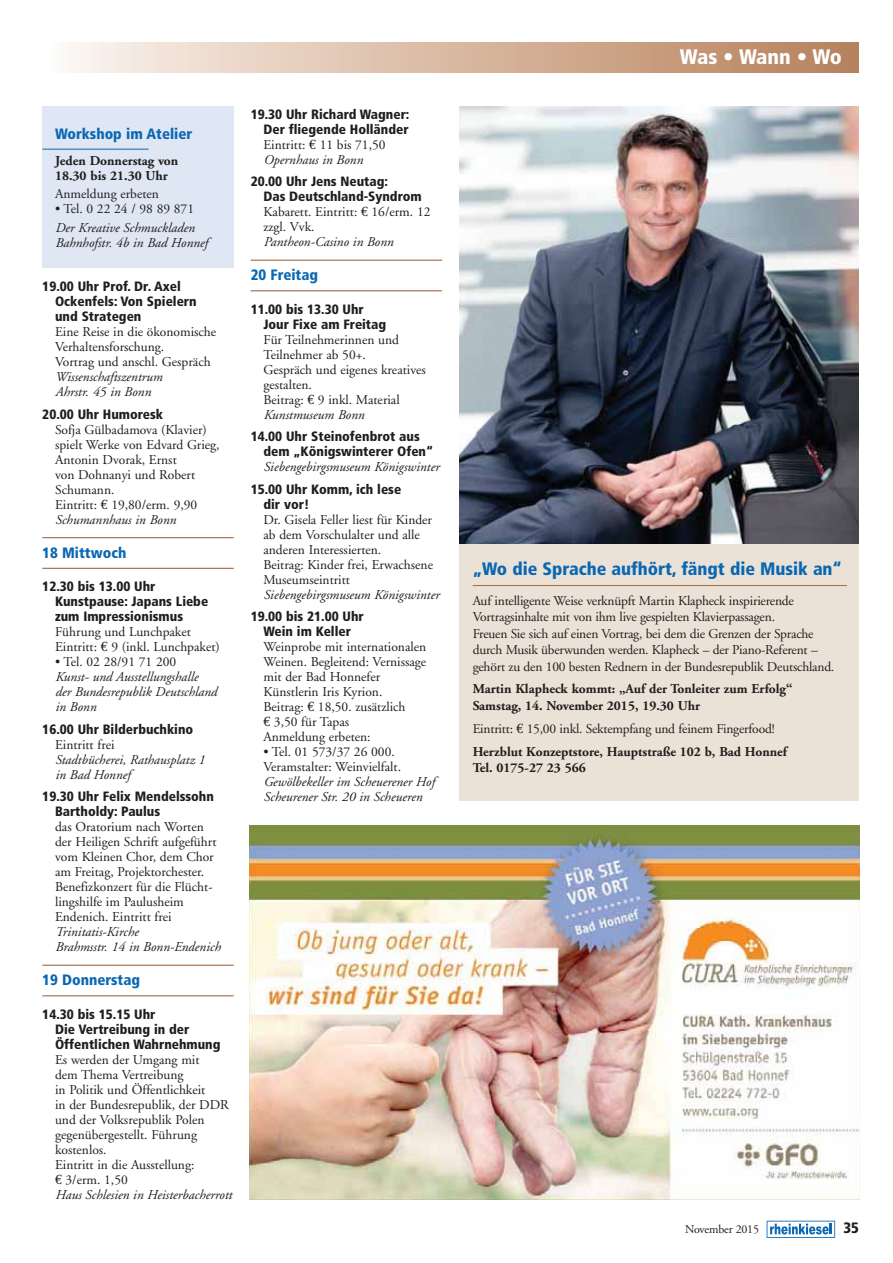
<style>
.page{position:relative;width:893px;height:1263px;background:#fff}
.page>*{position:absolute;margin:0;border:0;box-sizing:border-box;transform-origin:0 0}
.t1{font:900 condensed 21px "Frutiger";letter-spacing:-.015em;color:#fff}
.t2{font:900 condensed 18px "Frutiger";color:#0a67b2}
.t3{font:900 condensed 15px "Frutiger";color:#0a67b2}
.t4{font:900 condensed 15px "Frutiger";color:#201d1d}
.t5{font:13.5px/15px "Adobe Garamond";color:#201d1d}
.t6{font:900 condensed 13.5px/15px "Frutiger";color:#201d1d}
.t7{font:italic 13.5px/15px "Adobe Garamond";color:#201d1d}
.t8{font:700 13.5px/15px "Adobe Garamond";color:#201d1d}
.t9{font:12px "Adobe Garamond";letter-spacing:-.015em;color:#201d1d}
.s1{font-family:"Euro Serif"}
.s2{font-style:italic}
.s3{font-weight:700}
</style>
<div class="page">
<div style="left:42px;top:43px;width:817px;height:29px;background:linear-gradient(to right,#fdf6f1,#b57f58)"></div>
<hr style="left:42px;top:537px;width:192px;height:1px;background:#a46941">
<hr style="left:42px;top:568px;width:192px;height:1px;background:#a46941">
<hr style="left:42px;top:965px;width:192px;height:1px;background:#a46941">
<hr style="left:42px;top:995px;width:192px;height:1px;background:#a46941">
<hr style="left:251px;top:260px;width:191px;height:1px;background:#a46941">
<hr style="left:251px;top:290px;width:191px;height:1px;background:#a46941">
<svg style="left:766px;top:1221px;width:69px;height:17px"></svg>
<img style="left:249px;top:825px;width:610px;height:374px">
<div style="left:42px;top:106px;width:192px;height:162px;background:#dfe6f4"></div>
<hr style="left:42px;top:149px;width:107px;height:1px;background:#0a67b2">
<div style="left:459px;top:313px;width:400px;height:487px;background:#ebe2d7"></div>
<img style="left:459px;top:106px;width:400px;height:438px">
<hr style="left:473px;top:585px;width:374px;height:1px;background:#a46941">
<p class="t3" style="left:55px;top:127px;width:139px">Workshop im Atelier</p>
<p class="t8" style="left:55px;top:154px;width:125px">Jeden Donnerstag von<br>18.30 bis 21.30 Uhr</p>
<p class="t5" style="left:55px;top:188px;width:105px">Anmeldung erbeten</p>
<p class="t5" style="left:55px;top:203px;width:141px">• Tel. 0 22 24 / 98 89 871</p>
<p class="t7" style="left:55px;top:221px;width:154px">Der Kreative Schmuckladen<br>Bahnhofstr. 4b in Bad Honnef</p>
<p class="t6" style="left:55px;top:280px;width:143px;text-indent:-13px">19.00 Uhr Prof. Dr. Axel<br>Ockenfels: Von Spielern und Strategen</p>
<p class="t5" style="left:55px;top:326px;width:163px">Eine Reise in die ökonomische<br>Verhaltensforschung.<br>Vortrag und anschl. Gespräch</p>
<p class="t7" style="left:55px;top:371px;width:109px">Wissenschaftszentrum<br>Ahrstr. 45 in Bonn</p>
<p class="t6" style="left:42px;top:408px;width:122px">20.00 Uhr Humoresk</p>
<p class="t5" style="left:55px;top:423px;width:166px">Sofja Gülbadamova (Klavier) spielt Werke von Edvard Grieg,<br>Antonin Dvorak, Ernst<br>von Dohnanyi und Robert<br>Schumann.<br>Eintritt: <span class="s1">€</span> 19,80/erm. 9,90<br><span class="s2">Schumannhaus in Bonn</span></p>
<p class="t3" style="left:42px;top:547px;width:86px">18 Mittwoch</p>
<p class="t6" style="left:55px;top:580px;width:155px;text-indent:-13px">12.30 bis 13.00 Uhr<br>Kunstpause: Japans Liebe zum Impressionismus</p>
<p class="t5" style="left:55px;top:626px;width:166px">Führung und Lunchpaket<br>Eintritt: <span class="s1">€</span> 9 (inkl. Lunchpaket)</p>
<p class="t5" style="left:55px;top:656px;width:123px">• Tel. 02 28/91 71 200</p>
<p class="t7" style="left:55px;top:671px;width:163px">Kunst- und Ausstellungshalle der Bundesrepublik Deutschland in Bonn</p>
<p class="t6" style="left:42px;top:723px;width:152px">16.00 Uhr Bilderbuchkino</p>
<p class="t5" style="left:55px;top:738px;width:61px">Eintritt frei</p>
<p class="t7" style="left:55px;top:753px;width:151px">Stadtbücherei, Rathausplatz 1 in Bad Honnef</p>
<p class="t6" style="left:55px;top:790px;width:160px;text-indent:-13px">19.30 Uhr Felix Mendelssohn<br>Bartholdy: Paulus</p>
<p class="t5" style="left:55px;top:821px;width:163px">das Oratorium nach Worten der Heiligen Schrift aufgeführt vom Kleinen Chor, dem Chor am Freitag, Projektorchester.<br>Benefizkonzert für die Flücht - lings hilfe im Paulusheim<br>Endenich. Eintritt frei</p>
<p class="t7" style="left:55px;top:926px;width:167px">Trinitatis-Kirche<br>Brahmsstr. 14 in Bonn-Endenich</p>
<p class="t3" style="left:42px;top:974px;width:99px">19 Donnerstag</p>
<p class="t6" style="left:55px;top:1008px;width:167px;text-indent:-13px">14.30 bis 15.15 Uhr<br>Die Vertreibung in der<br>Öffentlichen Wahrnehmung</p>
<p class="t5" style="left:55px;top:1053px;width:178px">Es werden der Umgang mit<br>dem Thema Vertreibung<br>in Politik und Öffentlichkeit<br>in der Bundesrepublik, der DDR und der Volksrepublik Polen gegenübergestellt. Führung kostenlos.<br>Eintritt in die Ausstellung:<br><span class="s1">€</span> 3/erm. 1,50<br><span class="s2">Haus Schlesien in Heisterbacherrott</span></p>
<p class="t6" style="left:251px;top:108px;width:160px;text-align:right">19.30 Uhr Richard Wagner:<br>Der fliegende Holländer</p>
<p class="t5" style="left:263px;top:138px;width:124px">Eintritt: <span class="s1">€</span> 11 bis 71,50<br><span class="s2">Opernhaus in Bonn</span></p>
<p class="t6" style="left:263px;top:175px;width:160px;text-indent:-13px">20.00 Uhr Jens Neutag:<br>Das Deutschland-Syndrom</p>
<p class="t5" style="left:263px;top:206px;width:169px">Kabarett. Eintritt: <span class="s1">€</span> 16/erm. 12 zzgl. Vvk.</p>
<p class="t7" style="left:263px;top:236px;width:131px">Pantheon-Casino in Bonn</p>
<p class="t3" style="left:251px;top:269px;width:69px">20 Freitag</p>
<p class="t6" style="left:263px;top:303px;width:124px;text-indent:-13px">11.00 bis 13.30 Uhr<br>Jour Fixe am Freitag</p>
<p class="t5" style="left:263px;top:333px;width:164px">Für Teilnehmerinnen und<br>Teilnehmer ab 50+.<br>Gespräch und eigenes kreatives gestalten.<br>Beitrag: <span class="s1">€</span> 9 inkl. Material<br><span class="s2">Kunstmuseum Bonn</span></p>
<p class="t6" style="left:263px;top:430px;width:171px;text-indent:-13px">14.00 Uhr Steinofenbrot aus dem „Königswinterer Ofen“</p>
<p class="t7" style="left:263px;top:461px;width:177px">Siebengebirgsmuseum Königswinter</p>
<p class="t6" style="left:263px;top:483px;width:139px;text-indent:-13px">15.00 Uhr Komm, ich lese dir vor!</p>
<p class="t5" style="left:263px;top:513px;width:171px">Dr. Gisela Feller liest für Kinder ab dem Vorschulalter und alle anderen Interessierten.<br>Beitrag: Kinder frei, Erwachsene<br>Museumseintritt</p>
<p class="t7" style="left:263px;top:588px;width:177px">Siebengebirgsmuseum Königswinter</p>
<p class="t6" style="left:251px;top:610px;width:115px;text-align:center">19.00 bis 21.00 Uhr<br>Wein im Keller</p>
<p class="t5" style="left:263px;top:641px;width:164px">Weinprobe mit internationalen<br>Weinen. Begleitend: Vernissage mit der Bad Honnefer<br>Künstlerin Iris Kyrion.<br>Beitrag: <span class="s1">€</span> 18,50. zusätzlich<br><span class="s1">€</span> 3,50 für Tapas<br>Anmeldung erbeten:</p>
<p class="t5" style="left:263px;top:746px;width:139px">• Tel. 01 573/37 26 000.<br>Veramstalter: Weinvielfalt.</p>
<p class="t7" style="left:263px;top:776px;width:173px">Gewölbekeller im Scheuerener Hof<br>Scheurener Str. 20 in Scheueren</p>
<h1 class="t1" style="left:680px;top:49px;width:163px">Was • Wann • Wo</h1>
<h2 class="t2" style="left:473px;top:562px;width:371px">„Wo die Sprache aufhört, fängt die Musik an“</h2>
<p class="t5" style="left:473px;top:593px;width:363px;line-height:16.5px">Auf intelligente Weise verknüpft Martin Klapheck inspirierende Vortragsinhalte mit von ihm live gespielten Klavierpassagen.<br>Freuen Sie sich auf einen Vortrag, bei dem die Grenzen der Sprache durch Musik überwunden werden. Klapheck – der Piano-Referent – gehört zu den 100 besten Rednern in der Bundesrepublik Deutschland.</p>
<p class="t8" style="left:473px;top:682px;width:321px;line-height:16.5px">Martin Klapheck kommt: „Auf der Tonleiter zum Erfolg“<br>Samstag, 14. November 2015, 19.30 Uhr</p>
<p class="t5" style="left:473px;top:718px;width:316px;line-height:23px">Eintritt: <span class="s1">€</span> 15,00 inkl. Sektempfang und feinem Fingerfood!<br><span class="s3">Herzblut Konzeptstore, Hauptstraße 102 b, Bad Honnef</span></p>
<p class="t8" style="left:473px;top:762px;width:115px">Tel. 0175-27 23 566</p>
<p class="t9" style="left:685px;top:1225px;width:75px">November 2015</p>
<p class="t4" style="left:843px;top:1222px;width:17px">35</p>
</div>
